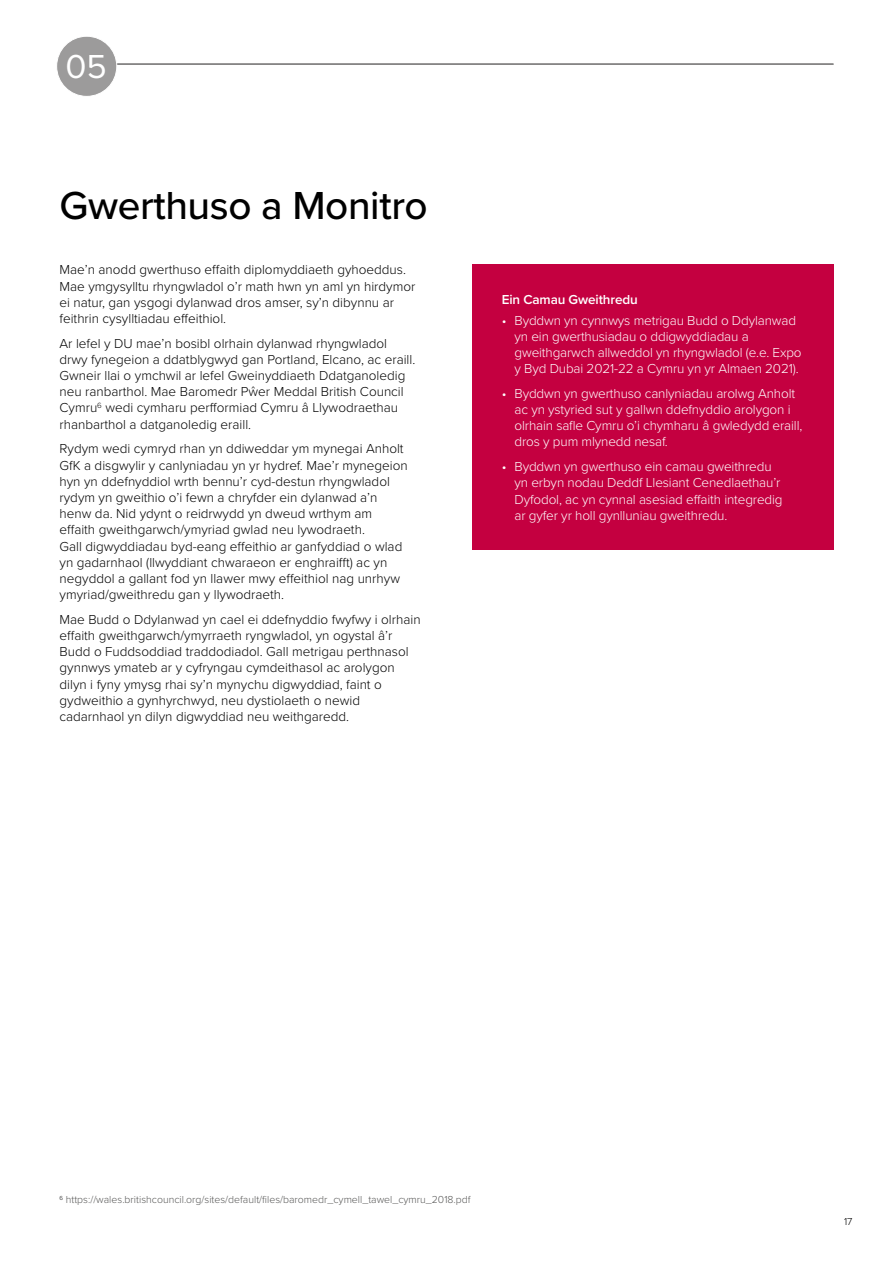
<style>
.page{position:relative;width:893px;height:1263px;background:#fff}
.page>*{position:absolute;margin:0;border:0;box-sizing:border-box;transform-origin:0 0}
.Intro_Big_Black{font:500 40.5px "Proxima Nova";letter-spacing:-.01em;color:#000}
.Intro_Big_White{font:34.5px "Proxima Nova";color:#fff}
.VG_Body_Black{font:300 13.5px/16.2px "Proxima Nova";color:#000}
.white_bullets{font:300 13.5px/16.2px "Proxima Nova";letter-spacing:-.01em;color:#fff}
.BBB{font:600 13.5px "Proxima Nova";letter-spacing:-.01em;color:#fff}
.VG_Footnote{font:300 10.5px "Proxima Nova";color:#585857}
.t1{font:300 10.5px "Proxima Nova";color:#000}
</style>
<div class="page">
<hr style="left:61px;top:64px;width:772px;height:1px;background:#9c9b9b">
<div style="left:57px;top:36px;width:60px;height:60px;background:#9c9b9b;border-radius:50%"></div>
<div style="left:56px;top:36px;width:61px;height:61px;border:1px solid #fff;border-radius:50%"></div>
<div style="left:472px;top:264px;width:361px;height:285px;background:#c40040"></div>
<h1 class="Intro_Big_White" style="left:66px;top:41px;width:43px">05</h1>
<h1 class="Intro_Big_Black" style="left:60px;top:175px;width:370px">Gwerthuso a Monitro</h1>
<p class="VG_Body_Black" style="left:60px;top:261px;width:357px">Mae’n anodd gwerthuso effaith diplomyddiaeth gyhoeddus.<br>Mae ymgysylltu rhyngwladol o’r math hwn yn aml yn hirdymor ei natur, gan ysgogi dylanwad dros amser, sy’n dibynnu ar feithrin cysylltiadau effeithiol.</p>
<p class="VG_Body_Black" style="left:60px;top:334px;width:357px">Ar lefel y DU mae’n bosibl olrhain dylanwad rhyngwladol drwy fynegeion a ddatblygwyd gan Portland, Elcano, ac eraill.<br>Gwneir llai o ymchwil ar lefel Gweinyddiaeth Ddatganoledig neu ranbarthol. Mae Baromedr Pŵer Meddal British Council Cymru<sup>6</sup> wedi cymharu perfformiad Cymru â Llywodraethau rhanbarthol a datganoledig eraill.</p>
<p class="VG_Body_Black" style="left:60px;top:440px;width:350px">Rydym wedi cymryd rhan yn ddiweddar ym mynegai Anholt GfK a disgwylir y canlyniadau yn yr hydref. Mae’r mynegeion hyn yn ddefnyddiol wrth bennu’r cyd-destun rhyngwladol rydym yn gweithio o’i fewn a chryfder ein dylanwad a’n henw da. Nid ydynt o reidrwydd yn dweud wrthym am effaith gweithgarwch/ymyriad gwlad neu lywodraeth.<br>Gall digwyddiadau byd-eang effeithio ar ganfyddiad o wlad yn gadarnhaol (llwyddiant chwaraeon er enghraifft) ac yn negyddol a gallant fod yn llawer mwy effeithiol nag unrhyw ymyriad/gweithredu gan y llywodraeth.</p>
<p class="VG_Body_Black" style="left:60px;top:610px;width:363px">Mae Budd o Ddylanwad yn cael ei ddefnyddio fwyfwy i olrhain effaith gweithgarwch/ymyrraeth ryngwladol, yn ogystal â’r Budd o Fuddsoddiad traddodiadol. Gall metrigau perthnasol gynnwys ymateb ar y cyfryngau cymdeithasol ac arolygon dilyn i fyny ymysg rhai sy’n mynychu digwyddiad, faint o gydweithio a gynhyrchwyd, neu dystiolaeth o newid cadarnhaol yn dilyn digwyddiad neu weithgaredd.</p>
<p class="BBB" style="left:502px;top:289px;width:137px">Ein Camau Gweithredu</p>
<p class="white_bullets" style="left:514px;top:311px;width:289px;text-indent:-13px">• Byddwn yn cynnwys metrigau Budd o Ddylanwad yn ein gwerthusiadau o ddigwyddiadau a gweithgarwch allweddol yn rhyngwladol (e.e. Expo y Byd Dubai 2021-22 a Cymru yn yr Almaen 2021).</p>
<p class="white_bullets" style="left:514px;top:384px;width:289px;text-indent:-13px">• Byddwn yn gwerthuso canlyniadau arolwg Anholt ac yn ystyried sut y gallwn ddefnyddio arolygon i olrhain safle Cymru o’i chymharu â gwledydd eraill, dros y pum mlynedd nesaf.</p>
<p class="white_bullets" style="left:514px;top:458px;width:270px;text-indent:-13px">• Byddwn yn gwerthuso ein camau gweithredu yn erbyn nodau Deddf Llesiant Cenedlaethau’r Dyfodol, ac yn cynnal asesiad effaith integredig ar gyfer yr holl gynlluniau gweithredu.</p>
<p class="VG_Footnote" style="left:60px;top:1192px;width:413px"><sup>6</sup> https://wales.britishcouncil.org/sites/default/files/baromedr_cymell_tawel_cymru_2018.pdf</p>
<p class="t1" style="left:844px;top:1213px;width:10px">17</p>
</div>
